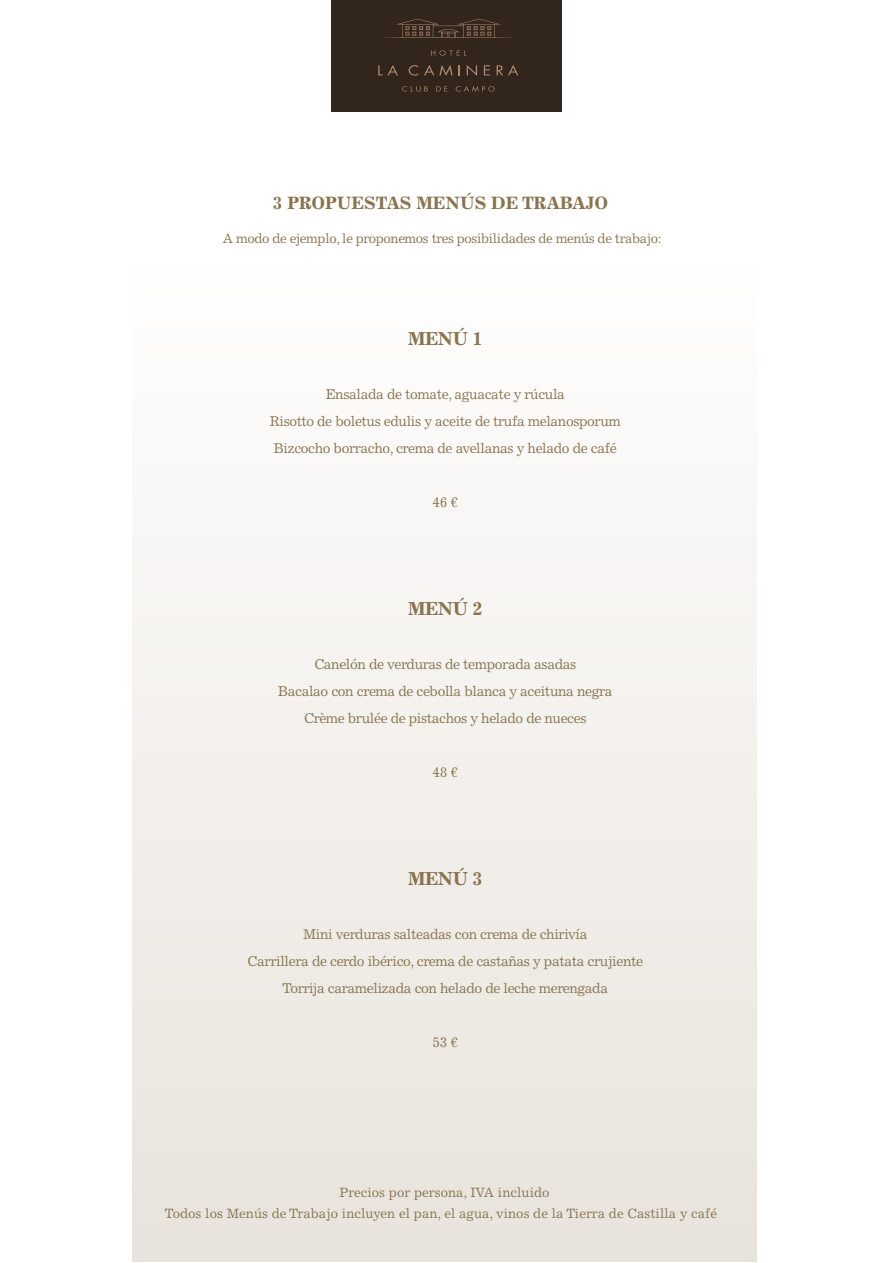
<style>
.page{position:relative;width:893px;height:1263px;background:#fff}
.page>*{position:absolute;margin:0;border:0;box-sizing:border-box;transform-origin:0 0}
.t1{font:700 18.9px "Excelsior LT Std";letter-spacing:-.03em;color:#89744f}
.t2{font:700 18px "Excelsior LT Std";letter-spacing:-.005em;color:#89744f}
.t3{font:14.1px/27px "Excelsior LT Std";letter-spacing:-.03em;color:#89744f;text-align:center}
.t4{font:13.5px "Excelsior LT Std";letter-spacing:.005em;color:#89744f}
.t5{font:13.5px "Excelsior LT Std";letter-spacing:-.03em;color:#89744f}
</style>
<div class="page">
<div style="left:132px;top:253px;width:624px;height:1008px;background:linear-gradient(to bottom,#fffefe,#e8e3dc)"></div>
<div style="left:331px;top:0;width:231px;height:111px;background:#31251c"></div>
<svg style="left:382px;top:19px;width:132px;height:19px"></svg>
<svg style="left:378px;top:65px;width:20px;height:10px"></svg>
<svg style="left:409px;top:65px;width:9px;height:11px"></svg>
<svg style="left:424px;top:65px;width:29px;height:11px"></svg>
<svg style="left:467px;top:65px;width:10px;height:11px"></svg>
<svg style="left:484px;top:65px;width:6px;height:10px"></svg>
<svg style="left:497px;top:65px;width:21px;height:10px"></svg>
<svg style="left:431px;top:50px;width:35px;height:6px"></svg>
<svg style="left:402px;top:86px;width:26px;height:6px"></svg>
<svg style="left:436px;top:86px;width:11px;height:5px"></svg>
<svg style="left:456px;top:86px;width:39px;height:6px"></svg>
<p class="t2" style="left:273px;top:193px;width:337px">3 PROPUESTAS MENÚS DE TRABAJO</p>
<p class="t5" style="left:223px;top:230px;width:440px">A modo de ejemplo, le proponemos tres posibilidades de menús de trabajo:</p>
<h1 class="t1" style="left:408px;top:328px;width:76px">MENÚ 1</h1>
<p class="t3" style="left:270px;top:381px;width:352px">Ensalada de tomate, aguacate y rúcula<br>Risotto de boletus edulis y aceite de trufa melanosporum<br>Bizcocho borracho, crema de avellanas y helado de café</p>
<p class="t3" style="left:432px;top:489px;width:27px">46 €</p>
<h1 class="t1" style="left:408px;top:598px;width:76px">MENÚ 2</h1>
<p class="t3" style="left:278px;top:651px;width:336px">Canelón de verduras de temporada asadas<br>Bacalao con crema de cebolla blanca y aceituna negra<br>Crème brulée de pistachos y helado de nueces</p>
<p class="t3" style="left:432px;top:759px;width:27px">48 €</p>
<h1 class="t1" style="left:408px;top:868px;width:76px">MENÚ 3</h1>
<p class="t3" style="left:248px;top:921px;width:397px">Mini verduras salteadas con crema de chirivía<br>Carrillera de cerdo ibérico, crema de castañas y patata crujiente<br>Torrija caramelizada con helado de leche merengada</p>
<p class="t3" style="left:432px;top:1029px;width:27px">53 €</p>
<p class="t4" style="left:340px;top:1185px;width:212px">Precios por persona, IVA incluido</p>
<p class="t4" style="left:165px;top:1206px;width:554px">Todos los Menús de Trabajo incluyen el pan, el agua, vinos de la Tierra de Castilla y café</p>
</div>
